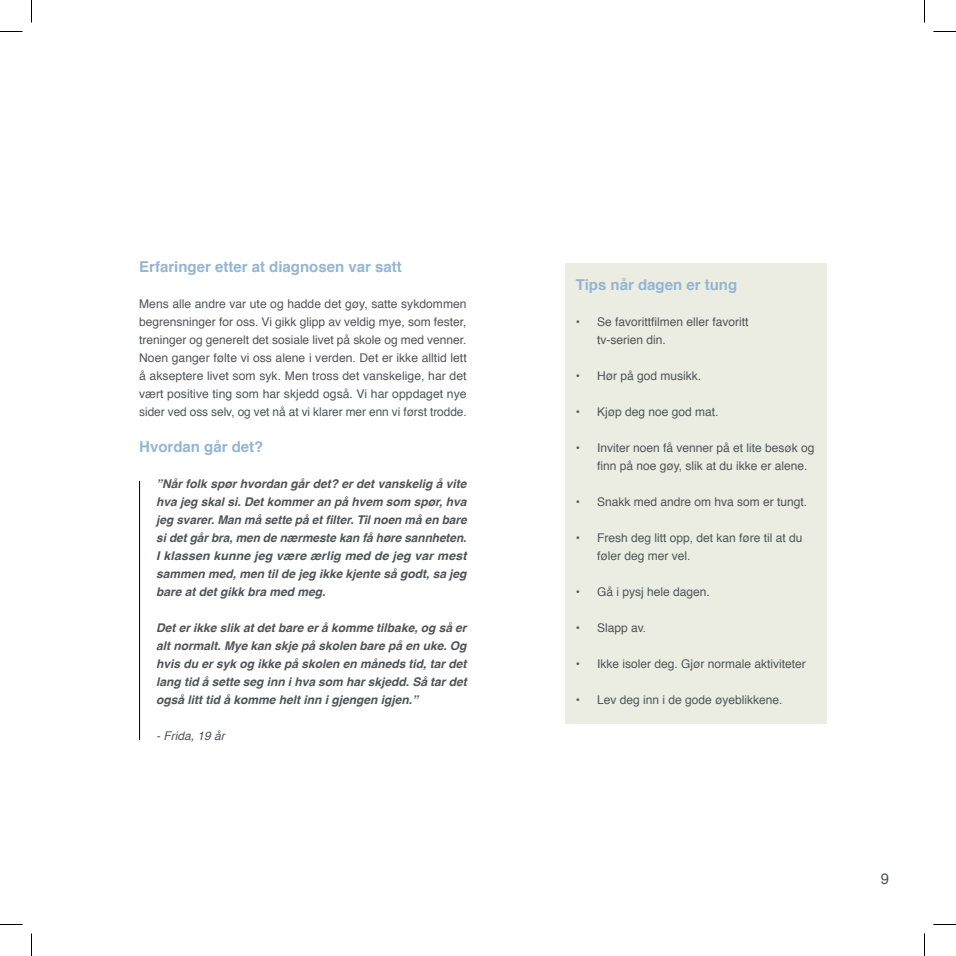
<style>
.page{position:relative;width:956px;height:956px;background:#fff}
.page>*{position:absolute;margin:0;border:0;box-sizing:border-box;transform-origin:0 0}
.t1{font:700 15px "Helvetica";color:#94b5d2}
.t2{font:15px "Helvetica";color:#505457}
.t3{font:12px/18px "Helvetica";color:#505457}
.t4{font:italic 700 12px/18px "Helvetica";color:#505457;text-align:justify}
.t5{font:italic 12px "Helvetica";color:#505457}
</style>
<div class="page">
<div style="left:565px;top:263px;width:262px;height:460px;background:#ebede2"></div>
<hr style="left:139px;top:481px;width:1px;height:259px;background:#000001">
<svg style="left:0;top:31px;width:22px;height:1px"></svg>
<svg style="left:933px;top:31px;width:23px;height:1px"></svg>
<svg style="left:0;top:924px;width:22px;height:1px"></svg>
<svg style="left:933px;top:924px;width:23px;height:1px"></svg>
<svg style="left:31px;top:0;width:1px;height:22px"></svg>
<svg style="left:31px;top:933px;width:1px;height:23px"></svg>
<svg style="left:924px;top:0;width:1px;height:23px"></svg>
<svg style="left:924px;top:933px;width:1px;height:23px"></svg>
<p class="t1" style="left:139px;top:255px;width:264px">Erfaringer etter at diagnosen var satt</p>
<p class="t3" style="left:139px;top:295px;width:329px;text-align:justify">mens alle andre var ute og hadde det gøy, satte sykdommen begrensninger for oss. Vi gikk glipp av veldig mye, som fester, treninger og generelt det sosiale livet på skole og med venner. noen ganger følte vi oss alene i verden. det er ikke alltid lett å akseptere livet som syk. men tross det vanskelige, har det vært positive ting som har skjedd også. Vi har oppdaget nye sider ved oss selv, og vet nå at vi klarer mer enn vi først trodde.</p>
<p class="t1" style="left:139px;top:435px;width:126px">Hvordan går det?</p>
<p class="t4" style="left:156px;top:475px;width:312px">”Når folk spør hvordan går det? er det vanskelig å vite hva jeg skal si. Det kommer an på hvem som spør, hva jeg svarer. Man må sette på et filter. Til noen må en bare si det går bra, men de nærmeste kan få høre sannheten.<br>I klassen kunne jeg være ærlig med de jeg var mest sammen med, men til de jeg ikke kjente så godt, sa jeg bare at det gikk bra med meg.</p>
<p class="t4" style="left:156px;top:619px;width:312px">Det er ikke slik at det bare er å komme tilbake, og så er alt normalt. Mye kan skje på skolen bare på en uke. Og hvis du er syk og ikke på skolen en måneds tid, tar det lang tid å sette seg inn i hva som har skjedd. Så tar det også litt tid å komme helt inn i gjengen igjen.”</p>
<p class="t5" style="left:156px;top:726px;width:70px">- Frida, 19 år</p>
<p class="t1" style="left:576px;top:273px;width:163px">Tips når dagen er tung</p>
<p class="t3" style="left:597px;top:313px;width:153px;text-indent:-21px">• Se favorittfilmen eller favoritt tv-serien din.</p>
<p class="t3" style="left:576px;top:367px;width:127px">• Hør på god musikk.</p>
<p class="t3" style="left:576px;top:403px;width:144px">• Kjøp deg noe god mat.</p>
<p class="t3" style="left:597px;top:439px;width:219px;text-indent:-21px">• Inviter noen få venner på et lite besøk og finn på noe gøy, slik at du ikke er alene.</p>
<p class="t3" style="left:576px;top:493px;width:233px">• Snakk med andre om hva som er tungt.</p>
<p class="t3" style="left:597px;top:529px;width:207px;text-indent:-21px">• Fresh deg litt opp, det kan føre til at du føler deg mer vel.</p>
<p class="t3" style="left:576px;top:583px;width:135px">• gå i pysj hele dagen.</p>
<p class="t3" style="left:576px;top:619px;width:72px">• Slapp av.</p>
<p class="t3" style="left:576px;top:655px;width:232px">• Ikke isoler deg. gjør normale aktiviteter</p>
<p class="t3" style="left:576px;top:691px;width:208px">• lev deg inn i de gode øyeblikkene.</p>
<p class="t2" style="left:881px;top:867px;width:10px">9</p>
</div>
